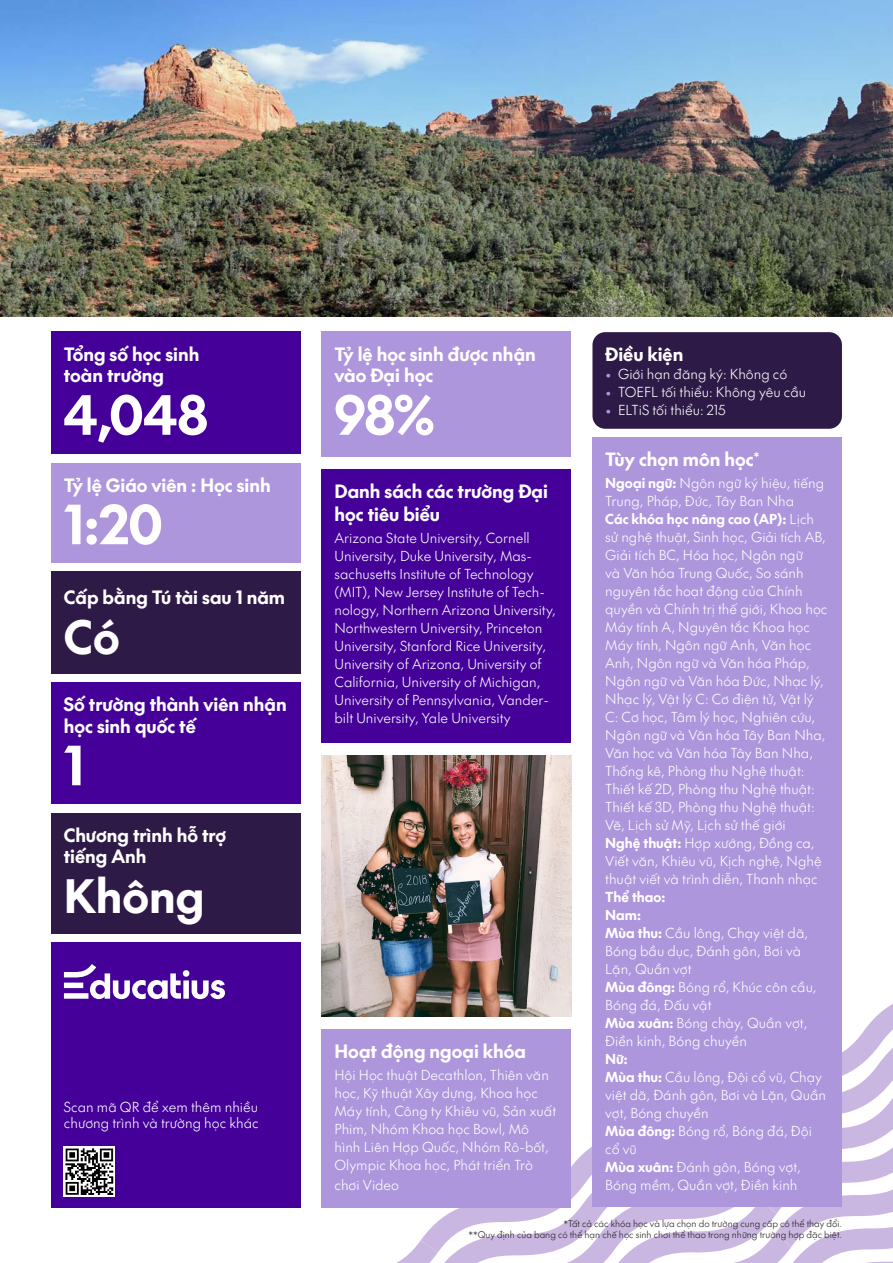
<style>
.page{position:relative;width:893px;height:1263px;background:#fff}
.page>*{position:absolute;margin:0;border:0;box-sizing:border-box;transform-origin:0 0}
.t1{font:52.5px "SVN The Future Bold";color:#fff}
.t2{font:45px "SVN The Future Bold";color:#fff}
.t3{font:18px/21.6px "SVN The Future Bold";color:#fff}
.t4{font:13.5px/18px "SVN The Future Light";color:#fff}
.Student_options{font:9px "SVN The Future Light";color:#231f20}
.s1{font-family:"The Future";font-weight:300;color:#ad96dc}
.s2{font-family:"SVN The Future Bold"}
</style>
<div class="page">
<svg style="left:389px;top:995px;width:504px;height:268px"></svg>
<img style="left:0;top:0;width:893px;height:317px">
<div style="left:51px;top:332px;width:249px;height:122px;background:#409"></div>
<div style="left:51px;top:463px;width:249px;height:99px;background:#ad96dc"></div>
<div style="left:51px;top:571px;width:249px;height:102px;background:#2e1a47"></div>
<div style="left:322px;top:469px;width:249px;height:274px;background:#409"></div>
<div style="left:592px;top:332px;width:250px;height:97px;background:#2e1a47;border-radius:13px"></div>
<div style="left:592px;top:437px;width:250px;height:770px;background:#ad96dc"></div>
<div style="left:322px;top:1029px;width:249px;height:178px;background:#ad96dc"></div>
<div style="left:51px;top:942px;width:249px;height:265px;background:#409"></div>
<img style="left:64px;top:1146px;width:51px;height:51px">
<svg style="left:64px;top:964px;width:161px;height:35px"></svg>
<div style="left:51px;top:682px;width:249px;height:122px;background:#409"></div>
<div style="left:322px;top:332px;width:249px;height:125px;background:#ad96dc"></div>
<div style="left:51px;top:813px;width:249px;height:120px;background:#2e1a47"></div>
<img style="left:322px;top:756px;width:249px;height:260px">
<p class="t3" style="left:64px;top:342px;width:137px">Tổng số học sinh</p>
<p class="t3" style="left:64px;top:363px;width:102px">toàn trường</p>
<p class="t1" style="left:64px;top:373px;width:145px">4,048</p>
<p class="t3" style="left:64px;top:473px;width:208px">Tỷ lệ Giáo viên : Học sinh</p>
<p class="t1" style="left:64px;top:482px;width:100px">1:20</p>
<p class="t3" style="left:64px;top:585px;width:223px">Cấp bằng Tú tài sau 1 năm</p>
<p class="t2" style="left:64px;top:600px;width:57px">Có</p>
<p class="t3" style="left:64px;top:692px;width:225px">Số trường thành viên nhận học sinh quốc tế</p>
<p class="t1" style="left:64px;top:723px;width:22px">1</p>
<p class="t3" style="left:64px;top:823px;width:164px">Chương trình hỗ trợ tiếng Anh</p>
<p class="t2" style="left:64px;top:860px;width:142px">Không</p>
<p class="t4" style="left:64px;top:1098px;width:196px;line-height:16.2px">Scan mã QR để xem thêm nhiều chương trình và trường học khác</p>
<p class="t3" style="left:334px;top:342px;width:203px">Tỷ lệ học sinh được nhận vào Đại học</p>
<p class="t1" style="left:334px;top:373px;width:101px">98%</p>
<p class="t3" style="left:334px;top:479px;width:215px;line-height:22.5px">Danh sách các trường Đại học tiêu biểu</p>
<p class="t4" style="left:334px;top:528px;width:223px">Arizona State University, Cornell University, Duke University, Mas&shy;sachusetts Institute of Technology (MIT), New Jersey Institute of Tech&shy;nology, Northern Arizona University, Northwestern University, Princeton University, Stanford Rice University, University of Arizona, University of California, University of Michigan, University of Pennsylvania, Vander&shy;bilt University, Yale University</p>
<p class="t3" style="left:334px;top:1039px;width:193px">Hoạt động ngoại khóa</p>
<p class="t4" style="left:334px;top:1065px;width:223px">Hội Học thuật Decathlon, Thiên văn học, Kỹ thuật Xây dựng, Khoa học<br>Máy tính, Công ty Khiêu vũ, Sản xuất<br>Phim, Nhóm Khoa học Bowl, Mô hình Liên Hợp Quốc, Nhóm Rô-bốt,<br>Olympic Khoa học, Phát triển Trò</p>
<p class="t4" style="left:334px;top:1175px;width:66px">chơi Video</p>
<p class="t3" style="left:605px;top:342px;width:80px">Điều kiện</p>
<p class="t4" style="left:605px;top:364px;width:184px"><span class="s1">•</span> Giới hạn đăng ký: Không có</p>
<p class="t4" style="left:605px;top:382px;width:202px"><span class="s1">•</span> TOEFL tối thiểu: Không yêu cầu</p>
<p class="t4" style="left:605px;top:400px;width:122px"><span class="s1">•</span> ELTiS tối thiểu: 215</p>
<p class="t3" style="left:605px;top:447px;width:156px">Tùy chọn môn học<sup>*</sup></p>
<p class="t4" style="left:605px;top:474px;width:220px"><span class="s2">Ngoại ngữ:</span> Ngôn ngữ ký hiệu, tiếng<br>Trung, Pháp, Đức, Tây Ban Nha</p>
<p class="t4" style="left:605px;top:510px;width:224px"><span class="s2">Các khóa học nâng cao (AP):</span> Lịch sử nghệ thuật, Sinh học, Giải tích AB,<br>Giải tích BC, Hóa học, Ngôn ngữ<br>và Văn hóa Trung Quốc, So sánh nguyên tắc hoạt động của Chính quyền và Chính trị thế giới, Khoa học<br>Máy tính A, Nguyên tắc Khoa học<br>Máy tính, Ngôn ngữ Anh, Văn học<br>Anh, Ngôn ngữ và Văn hóa Pháp,<br>Ngôn ngữ và Văn hóa Đức, Nhạc lý,<br>Nhạc lý, Vật lý C: Cơ điện tử, Vật lý<br>C: Cơ học, Tâm lý học, Nghiên cứu,<br>Ngôn ngữ và Văn hóa Tây Ban Nha,<br>Văn học và Văn hóa Tây Ban Nha,<br>Thống kê, Phòng thu Nghệ thuật:<br>Thiết kế 2D, Phòng thu Nghệ thuật:<br>Thiết kế 3D, Phòng thu Nghệ thuật:<br>Vẽ, Lịch sử Mỹ, Lịch sử thế giới</p>
<p class="t4" style="left:605px;top:833px;width:218px"><span class="s2">Nghệ thuật:</span> Hợp xướng, Đồng ca,<br>Viết văn, Khiêu vũ, Kịch nghệ, Nghệ thuật viết và trình diễn, Thanh nhạc</p>
<p class="t4" style="left:605px;top:887px;width:204px"><span class="s2">Thể thao:<br>Nam:<br>Mùa thu:</span> Cầu lông, Chạy việt dã,<br>Bóng bầu dục, Đánh gôn, Bơi và<br>Lặn, Quần vợt</p>
<p class="t4" style="left:605px;top:977px;width:213px"><span class="s2">Mùa đông:</span> Bóng rổ, Khúc côn cầu,<br>Bóng đá, Đấu vật</p>
<p class="t4" style="left:605px;top:1013px;width:204px"><span class="s2">Mùa xuân:</span> Bóng chày, Quần vợt,<br>Điền kinh, Bóng chuyền</p>
<p class="t4" style="left:605px;top:1049px;width:222px"><span class="s2">Nữ:<br>Mùa thu:</span> Cầu lông, Đội cổ vũ, Chạy việt dã, Đánh gôn, Bơi và Lặn, Quần vợt, Bóng chuyền</p>
<p class="t4" style="left:605px;top:1121px;width:208px"><span class="s2">Mùa đông:</span> Bóng rổ, Bóng đá, Đội cổ vũ</p>
<p class="t4" style="left:605px;top:1157px;width:197px"><span class="s2">Mùa xuân:</span> Đánh gôn, Bóng vợt,<br>Bóng mềm, Quần vợt, Điền kinh</p>
<p class="Student_options" style="left:563px;top:1217px;width:280px">*Tất cả các khóa học và lựa chọn do trường cung cấp có thể thay đổi.</p>
<p class="Student_options" style="left:468px;top:1227px;width:375px">**Quy định của bang có thể hạn chế học sinh chơi thể thao trong những trường hợp đặc biệt.</p>
</div>
